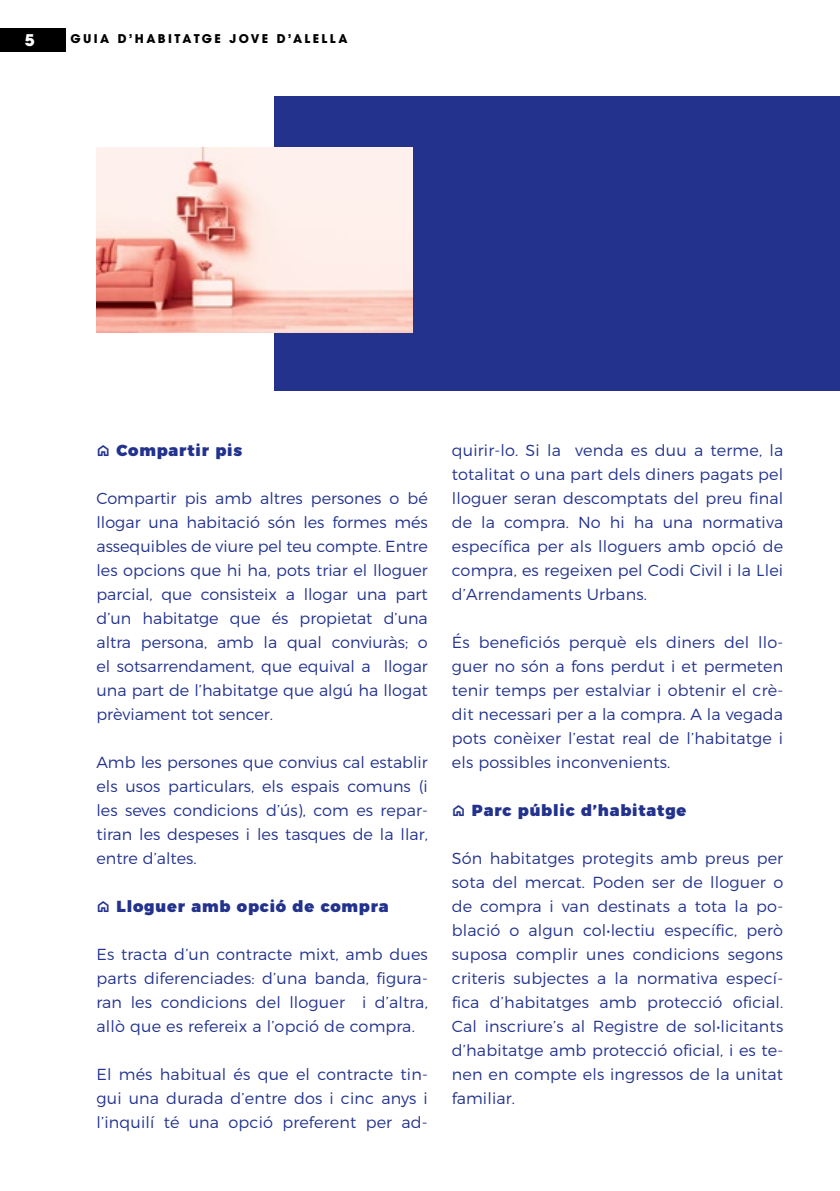
<style>
.page{position:relative;width:840px;height:1191px;background:#fff}
.page>*{position:absolute;margin:0;border:0;box-sizing:border-box;transform-origin:0 0}
.t1{font:300 16px/24px "Montserrat";letter-spacing:.01em;color:#22328d;text-align:justify}
.t2{font:900 16px "Montserrat";letter-spacing:.05em;color:#22328d}
.t3{font:700 16px "ITC Avant Garde Pro";color:#fff}
.t4{font:700 12px "ITC Avant Garde Pro";letter-spacing:.2em;color:#000}
</style>
<div class="page">
<div style="left:0;top:28px;width:65px;height:24px;background:#000"></div>
<div style="left:274px;top:96px;width:565px;height:295px;background:#22328d"></div>
<img style="left:96px;top:148px;width:316px;height:184px">
<p class="t3" style="left:25px;top:30px;width:11px">5</p>
<p class="t4" style="left:70px;top:31px;width:278px">GUIA D’HABITATGE JOVE D’ALELLA</p>
<p class="t2" style="left:116px;top:437px;width:127px">Compartir pis</p>
<p class="t1" style="left:96px;top:485px;width:333px">Compartir pis amb altres persones o bé llogar una habitació són les formes més assequibles de viure pel teu compte. Entre les opcions que hi ha, pots triar el lloguer parcial, que consisteix a llogar una part d’un habitatge que és propietat d’una altra persona, amb la qual conviuràs; o el sotsarrendament, que equival a llogar una part de l’habitatge que algú ha llogat prèviament tot sencer.</p>
<p class="t1" style="left:96px;top:749px;width:333px">Amb les persones que convius cal establir els usos particulars, els espais comuns (i les seves condicions d’ús), com es repar&shy;tiran les despeses i les tasques de la llar, entre d’altes.</p>
<p class="t2" style="left:116px;top:893px;width:273px">Lloguer amb opció de compra</p>
<p class="t1" style="left:96px;top:941px;width:333px">Es tracta d’un contracte mixt, amb dues parts diferenciades: d’una banda, figura&shy;ran les condicions del lloguer i d’altra, allò que es refereix a l’opció de compra.</p>
<p class="t1" style="left:96px;top:1061px;width:333px">El més habitual és que el contracte tin&shy;gui una durada d’entre dos i cinc anys i l’inquilí té una opció preferent per ad-</p>
<p class="t1" style="left:451px;top:437px;width:333px">quirir-lo. Si la venda es duu a terme, la totalitat o una part dels diners pagats pel lloguer seran descomptats del preu final de la compra. No hi ha una normativa específica per als lloguers amb opció de compra, es regeixen pel Codi Civil i la Llei d’Arrendaments Urbans.</p>
<p class="t1" style="left:451px;top:629px;width:333px">És beneficiós perquè els diners del llo&shy;guer no són a fons perdut i et permeten tenir temps per estalviar i obtenir el crè&shy;dit necessari per a la compra. A la vegada pots conèixer l’estat real de l’habitatge i els possibles inconvenients.</p>
<p class="t2" style="left:471px;top:797px;width:216px">Parc públic d’habitatge</p>
<p class="t1" style="left:451px;top:845px;width:333px">Són habitatges protegits amb preus per sota del mercat. Poden ser de lloguer o de compra i van destinats a tota la po&shy;blació o algun col•lectiu específic, però suposa complir unes condicions segons criteris subjectes a la normativa especí&shy;fica d’habitatges amb protecció oficial.<br>Cal inscriure’s al Registre de sol•licitants d’habitatge amb protecció oficial, i es te&shy;nen en compte els ingressos de la unitat familiar.</p>
</div>
